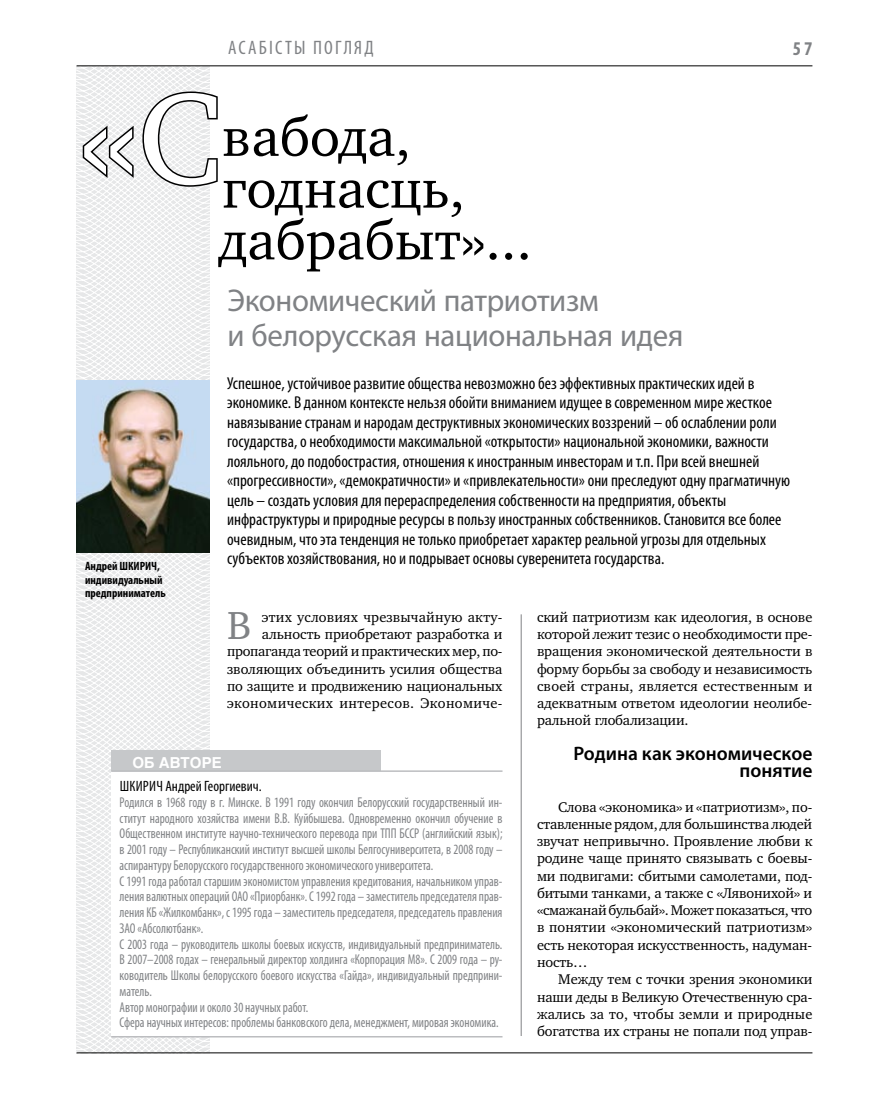
<style>
.page{position:relative;width:872px;height:1106px;background:#fff}
.page>*{position:absolute;margin:0;border:0;box-sizing:border-box;transform-origin:0 0}
.t1{font:132.6px "Charter C";color:#fff}
.t2{font:55.5px/51.8px "Charter C";color:#000}
.t3{font:40.05px "Charter C";color:#808285}
.t4{font:31.5px/34.5px "Myriad Pro";letter-spacing:-.01em;color:#808285}
.t5{font:600 19.5px/17.2px "Myriad Pro";color:#000;text-align:right}
.t6{font:condensed 19.5px "Myriad Pro";color:#808285}
.t7{font:700 condensed 19.5px "Myriad Pro";color:#808285}
.t8{font:condensed 17.25px/19.5px "Myriad Pro";color:#000}
.t9{font:condensed 15px "Myriad Pro";color:#000}
.t10{font:700 15px "Helios";color:#fff}
.t11{font:14.4px/17.2px "Charter C";letter-spacing:-.005em;color:#000;text-align:justify}
.t12{font:condensed 14.25px/15.8px "Myriad Pro";color:#808285;scale:.9 1}
.t13{font:700 condensed 12px/13.5px "Myriad Pro";color:#000}
</style>
<div class="page">
<hr style="left:521px;top:614px;width:1px;height:422px;background:#808285">
<svg style="left:76px;top:65px;width:192px;height:989px"></svg>
<div style="left:111px;top:750px;width:270px;height:23px;background:#c6c8ca"></div>
<div style="left:111px;top:771px;width:391px;height:265px;background:#fff"></div>
<hr style="left:111px;top:770px;width:391px;height:2px;background:#bcbdc0">
<hr style="left:111px;top:1036px;width:391px;height:1px;background:#bcbdc0">
<img style="left:77px;top:380px;width:133px;height:173px">
<svg style="left:81px;top:90px;width:138px;height:98px"></svg>
<hr style="left:77px;top:65px;width:735px;height:1px;background:#000">
<hr style="left:77px;top:1052px;width:735px;height:1px;background:#000">
<h3 class="t6" style="left:228px;top:36px;width:146px">Асаб істы погляд</h3>
<h1 class="t1" style="left:80px;top:65px;width:144px">«С</h1>
<h2 class="t2" style="left:219px;top:112px;width:315px">вабода, годнасць, дабрабыт»...</h2>
<h3 class="t7" style="left:793px;top:37px;width:21px">57</h3>
<p class="t13" style="left:85px;top:559px;width:82px">Андрей ШКИРИЧ, индивидуальный предприниматель</p>
<h3 class="t4" style="left:227px;top:283px;width:457px">Экономический патриотизм<br>и белорусская национальная идея</h3>
<p class="t8" style="left:227px;top:373px;width:564px">Успешное, устойчивое развитие общества невозможно без эффективных практических идей в экономике. В данном контексте нельзя обойти вниманием идущее в современном мире жесткое навязывание странам и народам деструктивных экономических воззрений – об ослаблении роли государства, о необходимости максимальной «открытости» национальной экономики, важности лояльного, до подобострастия, отношения к иностранным инвесторам и т.п. При всей внешней «прогрессивности», «демократичности» и «привлекательности» они преследуют одну прагматичную цель – создать условия для перераспределения собственности на предприятия, объекты инфраструктуры и природные ресурсы в пользу иностранных собственников. Становится все более очевидным, что эта тенденция не только приобретает характер реальной угрозы для отдельных субъектов хозяйствования, но и подрывает основы суверенитета государства.</p>
<p class="t11" style="left:227px;top:608px;width:277px;text-align:right">этих условиях чрезвычайную акту&shy;альность приобретают разработка и пропаганда теорий и практических мер, по&shy;зволяющих объединить усилия общества по защите и продвижению национальных экономических интересов. Экономиче-</p>
<p class="t11" style="left:537px;top:608px;width:277px">ский патриотизм как идеология, в основе которой лежит тезис о необходимости пре&shy;вращения экономической деятельности в форму борьбы за свободу и независимость своей страны, является естественным и адекватным ответом идеологии неолибе&shy;ральной глобализации.</p>
<h3 class="t5" style="left:573px;top:744px;width:240px">Родина как экономическое понятие</h3>
<p class="t11" style="left:537px;top:798px;width:277px;text-indent:21px">Слова «экономика» и «патриотизм», по&shy;ставленные рядом, для большинства людей звучат непривычно. Проявление любви к родине чаще принято связывать с боевы&shy;ми подвигами: сбитыми самолетами, под&shy;битыми танками, а также с «Лявонихой» и «смажанай бульбай». Может показаться, что в понятии «экономический патриотизм» есть некоторая искусственность, надуман&shy;ность…</p>
<p class="t11" style="left:537px;top:970px;width:277px;text-indent:21px">Между тем с точки зрения экономики наши деды в Великую Отечественную сра&shy;жались за то, чтобы земли и природные богатства их страны не попали под управ-</p>
<h3 class="t3" style="left:227px;top:603px;width:26px">В</h3>
<p class="t10" style="left:132px;top:753px;width:91px">об авторе</p>
<p class="t9" style="left:120px;top:777px;width:143px">Шкирич Андрей Георгиевич.</p>
<p class="t12" style="left:120px;top:794px;width:427px">Родился в 1968 году в г. Минске. В 1991 году окончил Белорусский государственный ин&shy;ститут народного хозяйства имени В.В. Куйбышева. Одновременно окончил обучение в Общественном институте научно-технического перевода при ТПП БССР (английский язык); в 2001 году – Республиканский институт высшей школы Белгосуниверситета, в 2008 году – аспирантуру Белорусского государственного экономического университета.<br>С 1991 года работал старшим экономистом управления кредитования, начальником управ&shy;ления валютных операций ОАО «Приорбанк». С 1992 года – заместитель председателя прав&shy;ления КБ «Жилкомбанк», с 1995 года – заместитель председателя, председатель правления ЗАО «Абсолютбанк».<br>С 2003 года – руководитель школы боевых искусств, индивидуальный предприниматель.<br>В 2007–2008 годах – генеральный директор холдинга «Корпорация М8». С 2009 года – ру&shy;ководитель Школы белорусского боевого искусства «Гайда», индивидуальный предприни&shy;матель.<br>Автор монографии и около 30 научных работ.<br>Сфера научных интересов: проблемы банковского дела, менеджмент, мировая экономика.</p>
</div>
